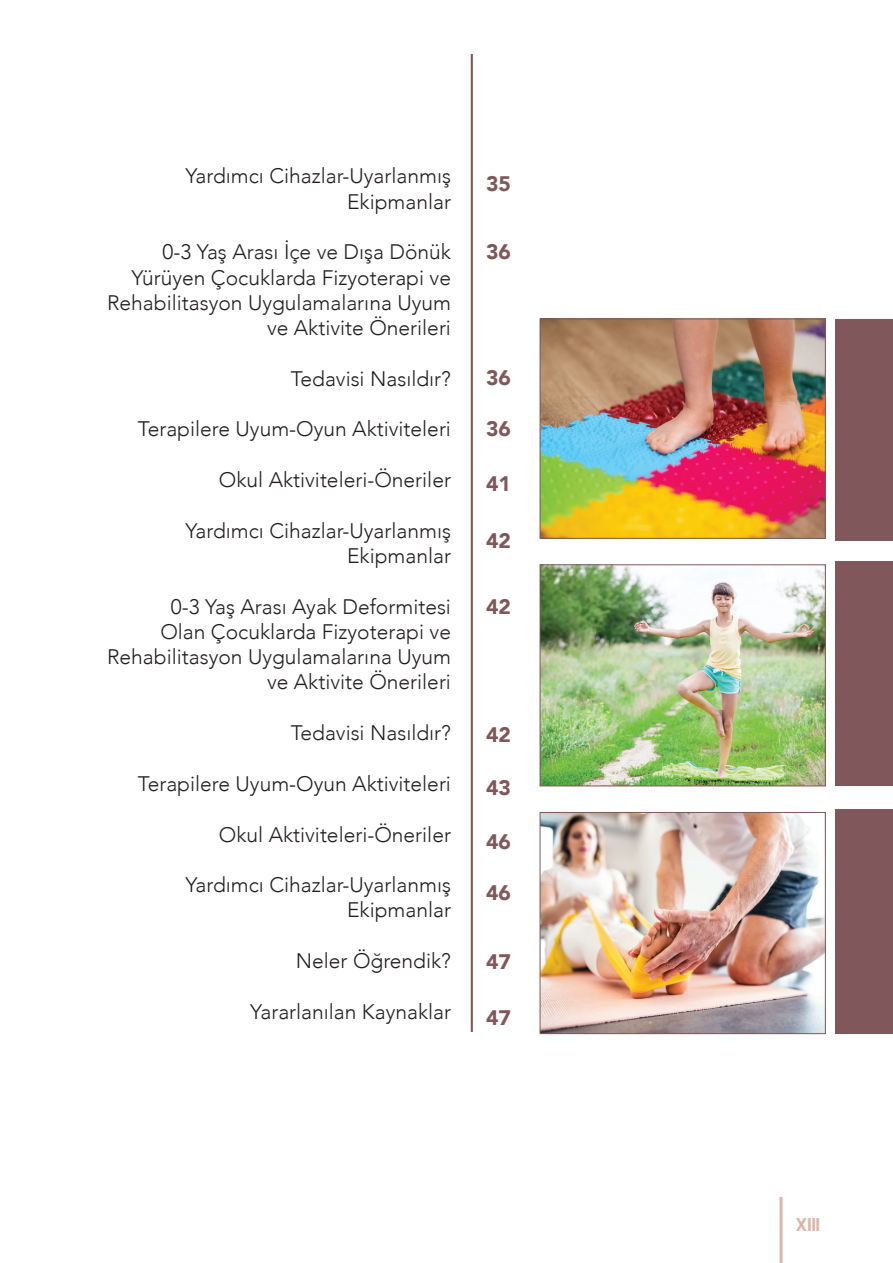
<style>
.page{position:relative;width:893px;height:1263px;background:#fff}
.page>*{position:absolute;margin:0;border:0;box-sizing:border-box;transform-origin:0 0}
.t1{font:300 21px/25.2px "Avenir";color:#231f20;text-align:right}
.t2{font:900 21px "Avenir";color:#80585b}
.t3{font:700 18px "Barlow";color:#ddb5a5}
</style>
<div class="page">
<hr style="left:779px;top:1197px;width:3px;height:66px;background:#ddb5a5">
<hr style="left:471px;top:54px;width:2px;height:978px;background:#80585b">
<img style="left:542px;top:321px;width:282px;height:216px">
<div style="left:540px;top:319px;width:286px;height:220px;border:1px solid #80585b"></div>
<img style="left:542px;top:566px;width:282px;height:218px">
<div style="left:540px;top:564px;width:286px;height:222px;border:1px solid #80585b"></div>
<img style="left:542px;top:814px;width:282px;height:218px">
<div style="left:540px;top:812px;width:286px;height:222px;border:1px solid #80585b"></div>
<div style="left:836px;top:319px;width:57px;height:221px;background:#80585b"></div>
<div style="left:836px;top:561px;width:57px;height:225px;background:#80585b"></div>
<div style="left:836px;top:809px;width:57px;height:225px;background:#80585b"></div>
<p class="t1" style="left:185px;top:164px;width:267px">Yardımcı Cihazlar-Uyarlanmış<br>Ekipmanlar</p>
<p class="t1" style="left:107px;top:240px;width:345px">0-3 Yaş Arası İçe ve Dışa Dönük<br>Yürüyen Çocuklarda Fizyoterapi ve<br>Rehabilitasyon Uygulamalarına Uyum ve Aktivite Önerileri</p>
<p class="t1" style="left:291px;top:366px;width:162px">Tedavisi Nasıldır?</p>
<p class="t1" style="left:138px;top:417px;width:315px">Terapilere Uyum-Oyun Aktiviteleri</p>
<p class="t1" style="left:219px;top:467px;width:234px">Okul Aktiviteleri-Öneriler</p>
<p class="t1" style="left:185px;top:518px;width:267px">Yardımcı Cihazlar-Uyarlanmış<br>Ekipmanlar</p>
<p class="t1" style="left:107px;top:594px;width:345px">0-3 Yaş Arası Ayak Deformitesi<br>Olan Çocuklarda Fizyoterapi ve<br>Rehabilitasyon Uygulamalarına Uyum ve Aktivite Önerileri</p>
<p class="t1" style="left:291px;top:720px;width:162px">Tedavisi Nasıldır?</p>
<p class="t1" style="left:138px;top:771px;width:315px">Terapilere Uyum-Oyun Aktiviteleri</p>
<p class="t1" style="left:219px;top:822px;width:234px">Okul Aktiviteleri-Öneriler</p>
<p class="t1" style="left:185px;top:872px;width:267px">Yardımcı Cihazlar-Uyarlanmış<br>Ekipmanlar</p>
<p class="t1" style="left:296px;top:948px;width:157px">Neler Öğrendik?</p>
<p class="t1" style="left:250px;top:999px;width:202px">Yararlanılan Kaynaklar</p>
<p class="t2" style="left:486px;top:166px;width:26px">35</p>
<p class="t2" style="left:486px;top:233px;width:26px">36</p>
<p class="t2" style="left:486px;top:360px;width:26px">36</p>
<p class="t2" style="left:486px;top:411px;width:26px">36</p>
<p class="t2" style="left:486px;top:465px;width:26px">41</p>
<p class="t2" style="left:486px;top:523px;width:26px">42</p>
<p class="t2" style="left:486px;top:589px;width:26px">42</p>
<p class="t2" style="left:486px;top:717px;width:26px">42</p>
<p class="t2" style="left:486px;top:770px;width:26px">43</p>
<p class="t2" style="left:486px;top:824px;width:26px">46</p>
<p class="t2" style="left:486px;top:875px;width:26px">46</p>
<p class="t2" style="left:486px;top:943px;width:26px">47</p>
<p class="t2" style="left:486px;top:999px;width:26px">47</p>
<p class="t3" style="left:796px;top:1211px;width:26px">XIII</p>
</div>
